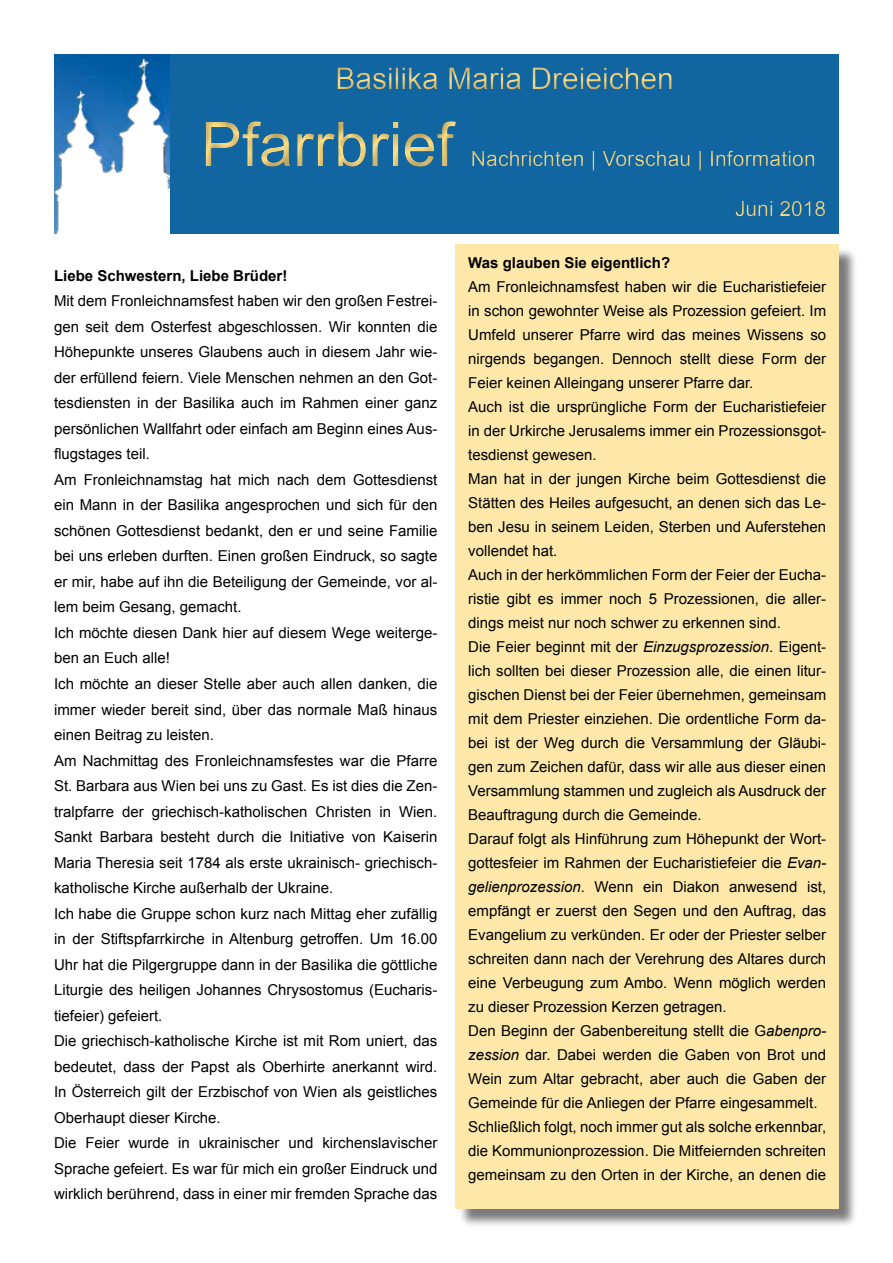
<style>
.page{position:relative;width:893px;height:1263px;background:#fff}
.page>*{position:absolute;margin:0;border:0;box-sizing:border-box;transform-origin:0 0}
.t1{font:61.5px "Arial";color:#fddf86}
.t2{font:30px "Arial";color:#fddf86}
.t3{font:21px "Arial";letter-spacing:.01em;color:#fddf86}
.t4{font:15px/24px "Arial";color:#000}
.t5{font:700 15px "Arial";color:#000}
.s1{font-style:italic}
</style>
<div class="page">
<img style="left:54px;top:54px;width:116px;height:179px">
<div style="left:170px;top:54px;width:669px;height:179px;background:#1166a2"></div>
<div style="left:190px;top:54px;width:650px;height:181px;background:#1166a2"></div>
<div style="left:458px;top:247px;width:400px;height:980px;background:#000;opacity:.75"></div>
<div style="left:455px;top:244px;width:384px;height:965px;background:#fde8aa"></div>
<h2 class="t2" style="left:335px;top:58px;width:340px">Basilika Maria Dreieichen</h2>
<h1 class="t1" style="left:201px;top:104px;width:254px">Pfarrbrief</h1>
<h3 class="t3" style="left:471px;top:145px;width:346px">Nachrichten | Vorschau | Information</h3>
<h3 class="t3" style="left:735px;top:195px;width:93px">Juni 2018</h3>
<p class="t5" style="left:54px;top:266px;width:235px">Liebe Schwestern, Liebe Brüder!</p>
<p class="t4" style="left:54px;top:289px;width:385px;line-height:25.5px">Mit dem Fronleichnamsfest haben wir den großen Festrei&shy;gen seit dem Osterfest abgeschlossen. Wir konnten die Höhepunkte unseres Glaubens auch in diesem Jahr wie&shy;der erfüllend feiern. Viele Menschen nehmen an den Got&shy;tesdiensten in der Basilika auch im Rahmen einer ganz persönlichen Wallfahrt oder einfach am Beginn eines Aus&shy;flugstages teil.<br>Am Fronleichnamstag hat mich nach dem Gottesdienst ein Mann in der Basilika angesprochen und sich für den schönen Gottesdienst bedankt, den er und seine Familie bei uns erleben durften. Einen großen Eindruck, so sagte er mir, habe auf ihn die Beteiligung der Gemeinde, vor al&shy;lem beim Gesang, gemacht.<br>Ich möchte diesen Dank hier auf diesem Wege weiterge&shy;ben an Euch alle!<br>Ich möchte an dieser Stelle aber auch allen danken, die immer wieder bereit sind, über das normale Maß hinaus einen Beitrag zu leisten.<br>Am Nachmittag des Fronleichnamsfestes war die Pfarre St. Barbara aus Wien bei uns zu Gast. Es ist dies die Zen&shy;tralpfarre der griechisch-katholischen Christen in Wien.<br>Sankt Barbara besteht durch die Initiative von Kaiserin Maria Theresia seit 1784 als erste ukrainisch- griechisch&shy;katholische Kirche außerhalb der Ukraine.<br>Ich habe die Gruppe schon kurz nach Mittag eher zufällig in der Stiftspfarrkirche in Altenburg getroffen. Um 16.00<br>Uhr hat die Pilgergruppe dann in der Basilika die göttliche Liturgie des heiligen Johannes Chrysostomus (Eucharis&shy;tiefeier) gefeiert.<br>Die griechisch-katholische Kirche ist mit Rom uniert, das bedeutet, dass der Papst als Oberhirte anerkannt wird.<br>In Österreich gilt der Erzbischof von Wien als geistliches Oberhaupt dieser Kirche.<br>Die Feier wurde in ukrainischer und kirchenslavischer Sprache gefeiert. Es war für mich ein großer Eindruck und wirklich berührend, dass in einer mir fremden Sprache das</p>
<p class="t5" style="left:468px;top:253px;width:204px">Was glauben Sie eigentlich?</p>
<p class="t4" style="left:468px;top:275px;width:359px">Am Fronleichnamsfest haben wir die Eucharistiefeier in schon gewohnter Weise als Prozession gefeiert. Im Umfeld unserer Pfarre wird das meines Wissens so nirgends begangen. Dennoch stellt diese Form der Feier keinen Alleingang unserer Pfarre dar.<br>Auch ist die ursprüngliche Form der Eucharistiefeier in der Urkirche Jerusalems immer ein Prozessionsgot&shy;tesdienst gewesen.<br>Man hat in der jungen Kirche beim Gottesdienst die Stätten des Heiles aufgesucht, an denen sich das Le&shy;ben Jesu in seinem Leiden, Sterben und Auferstehen vollendet hat.<br>Auch in der herkömmlichen Form der Feier der Eucha&shy;ristie gibt es immer noch 5 Prozessionen, die aller&shy;dings meist nur noch schwer zu erkennen sind.<br>Die Feier beginnt mit der <span class="s1">Einzugsprozession</span>. Eigent&shy;lich sollten bei dieser Prozession alle, die einen litur&shy;gischen Dienst bei der Feier übernehmen, gemeinsam mit dem Priester einziehen. Die ordentliche Form da&shy;bei ist der Weg durch die Versammlung der Gläubi&shy;gen zum Zeichen dafür, dass wir alle aus dieser einen Versammlung stammen und zugleich als Ausdruck der Beauftragung durch die Gemeinde.<br>Darauf folgt als Hinführung zum Höhepunkt der Wort&shy;gottesfeier im Rahmen der Eucharistiefeier die <span class="s1">Evan&shy;gelienprozession</span>. Wenn ein Diakon anwesend ist, empfängt er zuerst den Segen und den Auftrag, das Evangelium zu verkünden. Er oder der Priester selber schreiten dann nach der Verehrung des Altares durch eine Verbeugung zum Ambo. Wenn möglich werden zu dieser Prozession Kerzen getragen.<br>Den Beginn der Gabenbereitung stellt die G<span class="s1">abenpro&shy;zession</span> dar. Dabei werden die Gaben von Brot und Wein zum Altar gebracht, aber auch die Gaben der Gemeinde für die Anliegen der Pfarre eingesammelt.<br>Schließlich folgt, noch immer gut als solche erkennbar, die Kommunionprozession. Die Mitfeiernden schreiten gemeinsam zu den Orten in der Kirche, an denen die</p>
</div>
